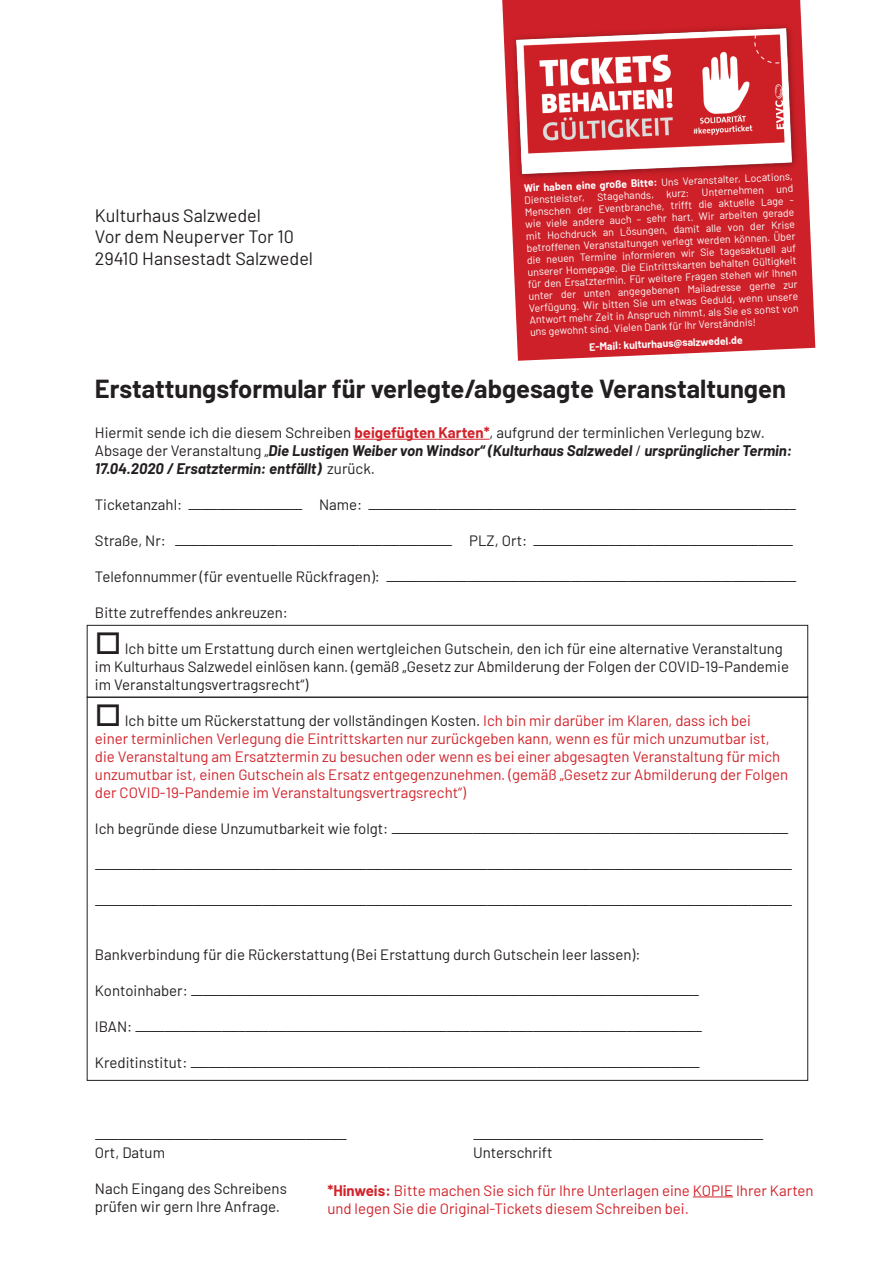
<style>
.page{position:relative;width:893px;height:1263px;background:#fff}
.page>*{position:absolute;margin:0;border:0;box-sizing:border-box;transform-origin:0 0}
.t1{font:700 25.5px "Barlow";color:#231f20}
.t2{font:18px/21.6px "Barlow";color:#231f20}
.t3{font:15px/18px "Barlow";color:#231f20}
.t4{font:15px/18px "Barlow";color:#d1232a}
.t5{font:italic 700 15px/18px "Barlow";color:#231f20}
.t6{font:10.5px/12px "Barlow";color:#fff;text-align:justify}
.t7{font:700 10.5px "Barlow";color:#fff}
.s1{font-weight:700}
.s2{font-weight:400;font-style:normal}
.s3{font-style:normal;color:#d1232a}
.s4{color:#231f20}
</style>
<div class="page">
<svg style="left:502px;top:0;width:313px;height:361px;fill:#cd2028"></svg>
<img style="left:509px;top:20px;width:293px;height:164px">
<svg style="left:524px;top:145px;width:265px;height:28px"></svg>
<hr style="left:354px;top:439px;width:136px;height:1px;background:#d1232a">
<div style="left:87px;top:625px;width:721px;height:72px;border:1px solid #231f20"></div>
<hr style="left:693px;top:1196px;width:40px;height:1px;background:#d1232a">
<p class="t2" style="left:95px;top:203px;width:220px">Kulturhaus Salzwedel<br>Vor dem Neuperver Tor 10<br>29410 Hansestadt Salzwedel</p>
<p class="t6" style="left:524px;top:179px;width:272px;rotate:-2deg"><span class="s1">Wir haben eine große Bitte:</span> Uns Veranstalter, Locations, Dienstleister, Stagehands, kurz: Unternehmen und Menschen der Eventbranche, trifft die aktuelle Lage - wie viele andere auch – sehr hart. Wir arbeiten gerade mit Hochdruck an Lösungen, damit alle von der Krise betroffenen Veranstaltungen verlegt werden können. Über die neuen Termine informieren wir Sie tagesaktuell auf unserer Homepage. Die Eintrittskarten behalten Gültigkeit für den Ersatztermin. Für weitere Fragen stehen wir Ihnen unter der unten angegebenen Mailadresse gerne zur Verfügung. Wir bitten Sie um etwas Geduld, wenn unsere Antwort mehr Zeit in Anspruch nimmt, als Sie es sonst von uns gewohnt sind. Vielen Dank für Ihr Verständnis!</p>
<p class="t7" style="left:589px;top:338px;width:155px;rotate:-2deg">E-Mail: kulturhaus@salzwedel.de</p>
<h1 class="t1" style="left:95px;top:370px;width:692px">Erstattungsformular für verlegte/abgesagte Veranstaltungen</h1>
<p class="t5" style="left:95px;top:422px;width:699px"><span class="s2">Hiermit sende ich die diesem Schreiben</span> <span class="s3">beigefügten Karten*</span><span class="s2">, aufgrund der terminlichen Verlegung bzw.<br>Absage der Veranstaltung „</span>Die Lustigen Weiber von Windsor“ (Kulturhaus Salzwedel <span class="s2">/</span> ursprünglicher Termin:<br>17.04.2020 / Ersatztermin: entfällt) <span class="s2">zurück.</span></p>
<p class="t3" style="left:95px;top:494px;width:703px">Ticketanzahl: ____________________ Name: __________________________________________________________________________</p>
<p class="t3" style="left:95px;top:530px;width:700px">Straße, Nr: ________________________________________________ PLZ, Ort: _____________________________________________</p>
<p class="t3" style="left:95px;top:566px;width:703px">Telefonnummer (für eventuelle Rückfragen): _______________________________________________________________________</p>
<p class="t3" style="left:95px;top:602px;width:195px">Bitte zutreffendes ankreuzen:</p>
<p class="t3" style="left:95px;top:638px;width:696px">□ Ich bitte um Erstattung durch einen wertgleichen Gutschein, den ich für eine alternative Veranstaltung im Kulturhaus Salzwedel einlösen kann. (gemäß „Gesetz zur Abmilderung der Folgen der COVID-19-Pandemie im Veranstaltungsvertragsrecht“)</p>
<p class="t4" style="left:95px;top:710px;width:695px"><span class="s4">□ Ich bitte um Rückerstattung der vollständingen Kosten.</span> Ich bin mir darüber im Klaren, dass ich bei<br>einer terminlichen Verlegung die Eintrittskarten nur zurückgeben kann, wenn es für mich unzumutbar ist, die Veranstaltung am Ersatztermin zu besuchen oder wenn es bei einer abgesagten Veranstaltung für mich unzumutbar ist, einen Gutschein als Ersatz entgegenzunehmen. (gemäß „Gesetz zur Abmilderung der Folgen der COVID-19-Pandemie im Veranstaltungsvertragsrecht“)</p>
<p class="t3" style="left:95px;top:818px;width:695px">Ich begründe diese Unzumutbarkeit wie folgt: _____________________________________________________________________</p>
<p class="t3" style="left:95px;top:854px;width:699px">_________________________________________________________________________________________________________________________</p>
<p class="t3" style="left:95px;top:890px;width:699px">_________________________________________________________________________________________________________________________</p>
<p class="t3" style="left:95px;top:944px;width:547px">Bankverbindung für die Rückerstattung (Bei Erstattung durch Gutschein leer lassen):</p>
<p class="t3" style="left:95px;top:980px;width:606px">Kontoinhaber: ________________________________________________________________________________________</p>
<p class="t3" style="left:95px;top:1016px;width:609px">IBAN: __________________________________________________________________________________________________</p>
<p class="t3" style="left:95px;top:1052px;width:607px">Kreditinstitut: ________________________________________________________________________________________</p>
<p class="t3" style="left:95px;top:1124px;width:253px">____________________________________________</p>
<p class="t3" style="left:473px;top:1124px;width:292px">___________________________________________________</p>
<p class="t3" style="left:95px;top:1142px;width:72px">Ort, Datum</p>
<p class="t3" style="left:473px;top:1142px;width:81px">Unterschrift</p>
<p class="t3" style="left:95px;top:1178px;width:193px">Nach Eingang des Schreibens prüfen wir gern Ihre Anfrage.</p>
<p class="t4" style="left:327px;top:1180px;width:488px"><span class="s1">*Hinweis:</span> Bitte machen Sie sich für Ihre Unterlagen eine KOPIE Ihrer Karten und legen Sie die Original-Tickets diesem Schreiben bei.</p>
</div>
